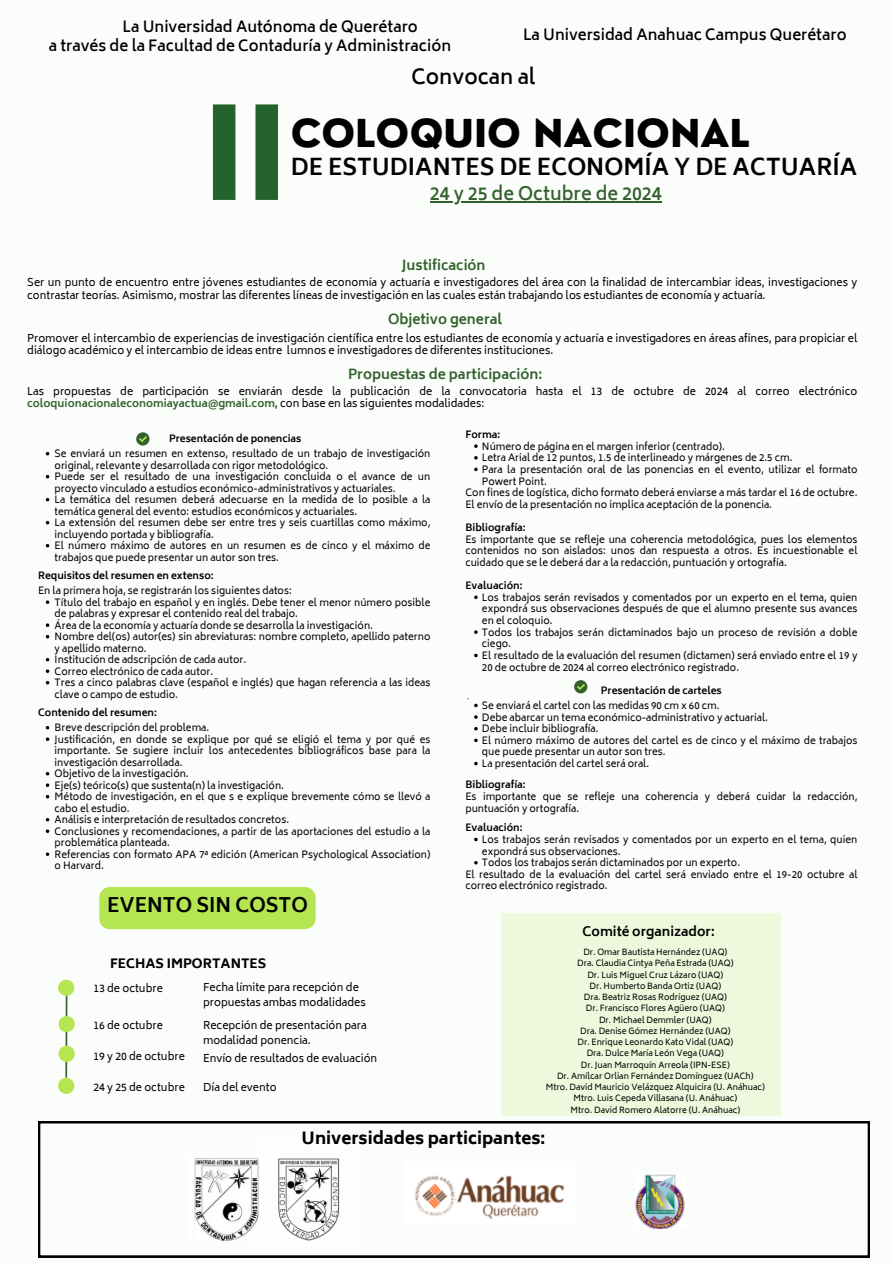
<style>
.page{position:relative;width:893px;height:1263px;background:#fbfdfb}
.page>*{position:absolute;margin:0;border:0;box-sizing:border-box;transform-origin:0 0}
.t1{font:800 37.5px "Nourd";color:#000}
.t2{font:700 22.5px "Biryani";color:#000}
.t3{font:600 20.25px "Biryani";color:#000}
.t4{font:700 19.5px "Biryani";color:#000}
.t5{font:600 18px "Biryani";color:#32612d}
.t6{font:800 16.5px "Biryani";color:#000}
.t7{font:600 15px/19.1px "Biryani";color:#000}
.t8{font:700 13.5px "Biryani";color:#32612d}
.t9{font:700 12.75px "Biryani";color:#000}
.t10{font:800 12.75px "Biryani";color:#000}
.t11{font:10.5px/12.4px "Biryani";color:#000}
.t12{font:9.75px/11.5px "Biryani";color:#000}
.t13{font:700 9.75px "Biryani";color:#000}
.t14{font:8.25px/11.2px "Biryani";color:#000;text-align:center}
.s1{font-weight:700;color:#32612d}
</style>
<div class="page">
<div style="left:255px;top:104px;width:23px;height:96px;background:#25632d"></div>
<svg style="left:46px;top:600px;width:3px;height:4px"></svg>
<svg style="left:46px;top:623px;width:3px;height:4px"></svg>
<svg style="left:46px;top:669px;width:3px;height:4px"></svg>
<svg style="left:46px;top:737px;width:3px;height:4px"></svg>
<svg style="left:46px;top:783px;width:3px;height:4px"></svg>
<svg style="left:46px;top:829px;width:3px;height:4px"></svg>
<svg style="left:46px;top:852px;width:3px;height:4px"></svg>
<svg style="left:474px;top:444px;width:3px;height:4px"></svg>
<svg style="left:474px;top:630px;width:3px;height:4px"></svg>
<svg style="left:474px;top:715px;width:3px;height:4px"></svg>
<div style="left:574px;top:680px;width:13px;height:13px;background:#32612d;border-radius:50%"></div>
<svg style="left:577px;top:684px;width:8px;height:6px"></svg>
<div style="left:501px;top:913px;width:279px;height:202px;background:#eef8dc"></div>
<div style="left:213px;top:104px;width:22px;height:96px;background:#25632d"></div>
<div style="left:136px;top:432px;width:13px;height:14px;background:#32612d;border-radius:50%"></div>
<svg style="left:139px;top:436px;width:8px;height:6px"></svg>
<hr style="left:430px;top:201px;width:232px;height:1px;background:#32612d">
<div style="left:99px;top:887px;width:216px;height:42px;background:#b5e550;border-radius:11px"></div>
<svg style="left:38px;top:1121px;width:831px;height:136px"></svg>
<svg style="left:65px;top:996px;width:3px;height:82px"></svg>
<div style="left:58px;top:980px;width:16px;height:16px;background:#b5e550;border-radius:50%"></div>
<div style="left:58px;top:1016px;width:17px;height:16px;background:#b5e550;border-radius:50%"></div>
<div style="left:58px;top:1046px;width:17px;height:16px;background:#b5e550;border-radius:50%"></div>
<div style="left:58px;top:1078px;width:16px;height:16px;background:#b5e550;border-radius:50%"></div>
<img style="left:254px;top:1140px;width:109px;height:109px">
<img style="left:635px;top:1173px;width:52px;height:55px">
<img style="left:403px;top:1162px;width:173px;height:61px">
<img style="left:190px;top:1155px;width:73px;height:85px">
<h3 class="t7" style="left:49px;top:17px;width:404px;text-indent:74px">La Universidad Autónoma de Querétaro<br>a través de la Facultad de Contaduría y Administración</h3>
<h3 class="t3" style="left:411px;top:65px;width:126px">Convocan al</h3>
<h3 class="t7" style="left:523px;top:25px;width:325px">La Universidad Anahuac Campus Querétaro</h3>
<h1 class="t1" style="left:291px;top:110px;width:460px">COLOQUIO NACIONAL</h1>
<h2 class="t2" style="left:291px;top:154px;width:568px">DE ESTUDIANTES DE ECONOMÍA Y DE ACTUARÍA</h2>
<h3 class="t5" style="left:430px;top:183px;width:233px">24 y 25 de Octubre de 2024</h3>
<h3 class="t8" style="left:402px;top:258px;width:85px">Justificación</h3>
<p class="t11" style="left:27px;top:276px;width:831px">Ser un punto de encuentro entre jóvenes estudiantes de economía y actuaría e investigadores del área con la finalidad de intercambiar ideas, investigaciones y contrastar teorías. Asimismo, mostrar las diferentes líneas de investigación en las cuales están trabajando los estudiantes de economía y actuaría.</p>
<h3 class="t8" style="left:388px;top:312px;width:116px">Objetivo general</h3>
<p class="t11" style="left:27px;top:332px;width:831px">Promover el intercambio de experiencias de investigación científica entre los estudiantes de economía y actuaría e investigadores en áreas afines, para propiciar el diálogo académico y el intercambio de ideas entre lumnos e investigadores de diferentes instituciones.</p>
<h3 class="t8" style="left:348px;top:366px;width:196px">Propuestas de participación:</h3>
<p class="t11" style="left:27px;top:385px;width:831px">Las propuestas de participación se enviarán desde la publicación de la convocatoria hasta el 13 de octubre de 2024 al correo electrónico <span class="s1">coloquionacionaleconomiayactua@gmail.com</span>, con base en las siguientes modalidades:</p>
<p class="t13" style="left:169px;top:433px;width:134px">Presentación de ponencias</p>
<p class="t12" style="left:55px;top:448px;width:377px">Se enviará un resumen en extenso, resultado de un trabajo de investigación original, relevante y desarrollada con rigor metodológico.<br>Puede ser el resultado de una investigación concluida o el avance de un proyecto vinculado a estudios económico-administrativos y actuariales.<br>La temática del resumen deberá adecuarse en la medida de lo posible a la temática general del evento: estudios económicos y actuariales.<br>La extensión del resumen debe ser entre tres y seis cuartillas como máximo, incluyendo portada y bibliografía.<br>El número máximo de autores en un resumen es de cinco y el máximo de trabajos que puede presentar un autor son tres.</p>
<p class="t13" style="left:38px;top:570px;width:177px">Requisitos del resumen en extenso:</p>
<p class="t12" style="left:55px;top:585px;width:377px;text-indent:-17px">En la primera hoja, se registrarán los siguientes datos:<br>Título del trabajo en español y en inglés. Debe tener el menor número posible de palabras y expresar el contenido real del trabajo.<br>Área de la economía y actuaría donde se desarrolla la investigación.<br>Nombre del(os) autor(es) sin abreviaturas: nombre completo, apellido paterno y apellido materno.<br>Institución de adscripción de cada autor.<br>Correo electrónico de cada autor.<br>Tres a cinco palabras clave (español e inglés) que hagan referencia a las ideas clave o campo de estudio.</p>
<p class="t13" style="left:38px;top:707px;width:120px">Contenido del resumen:</p>
<p class="t12" style="left:55px;top:722px;width:377px">Breve descripción del problema.<br>Justificación, en donde se explique por qué se eligió el tema y por qué es importante. Se sugiere incluir los antecedentes bibliográficos base para la investigación desarrollada.<br>Objetivo de la investigación.<br>Eje(s) teórico(s) que sustenta(n) la investigación.<br>Método de investigación, en el que s e explique brevemente cómo se llevó a cabo el estudio.<br>Análisis e interpretación de resultados concretos.<br>Conclusiones y recomendaciones, a partir de las aportaciones del estudio a la problemática planteada.<br>Referencias con formato APA 7ª edición (American Psychological Association) o Harvard.</p>
<h3 class="t4" style="left:107px;top:894px;width:202px">EVENTO SIN COSTO</h3>
<p class="t13" style="left:465px;top:429px;width:36px">Forma:</p>
<p class="t12" style="left:482px;top:441px;width:244px">Número de página en el margen inferior (centrado).</p>
<p class="t12" style="left:482px;top:452px;width:312px">Letra Arial de 12 puntos, 1.5 de interlineado y márgenes de 2.5 cm.</p>
<p class="t12" style="left:482px;top:464px;width:377px">Para la presentación oral de las ponencias en el evento, utilizar el formato</p>
<p class="t12" style="left:482px;top:475px;width:66px">Powert Point.</p>
<p class="t12" style="left:465px;top:487px;width:393px">Con fines de logística, dicho formato deberá enviarse a más tardar el 16 de octubre.</p>
<p class="t12" style="left:465px;top:499px;width:308px">El envío de la presentación no implica aceptación de la ponencia.</p>
<p class="t13" style="left:465px;top:522px;width:62px">Bibliografía:</p>
<p class="t12" style="left:465px;top:533px;width:393px;text-align:justify">Es importante que se refleje una coherencia metodológica, pues los elementos contenidos no son aislados: unos dan respuesta a otros. Es incuestionable el cuidado que se le deberá dar a la redacción, puntuación y ortografía.</p>
<p class="t13" style="left:465px;top:580px;width:59px">Evaluación:</p>
<p class="t12" style="left:482px;top:592px;width:377px">Los trabajos serán revisados y comentados por un experto en el tema, quien expondrá sus observaciones después de que el alumno presente sus avances en el coloquio.<br>Todos los trabajos serán dictaminados bajo un proceso de revisión a doble ciego.<br>El resultado de la evaluación del resumen (dictamen) será enviado entre el 19 y 20 de octubre de 2024 al correo electrónico registrado.</p>
<p class="t13" style="left:601px;top:685px;width:122px">Presentación de carteles</p>
<p class="t12" style="left:482px;top:700px;width:377px">Se enviará el cartel con las medidas 90 cm x 60 cm.<br>Debe abarcar un tema económico-administrativo y actuarial.<br>Debe incluir bibliografía.<br>El número máximo de autores del cartel es de cinco y el máximo de trabajos que puede presentar un autor son tres.<br>La presentación del cartel será oral.</p>
<p class="t13" style="left:465px;top:779px;width:62px">Bibliografía:</p>
<p class="t12" style="left:465px;top:791px;width:393px">Es importante que se refleje una coherencia y deberá cuidar la redacción, puntuación y ortografía.</p>
<p class="t13" style="left:465px;top:822px;width:59px">Evaluación:</p>
<p class="t12" style="left:482px;top:834px;width:377px">Los trabajos serán revisados y comentados por un experto en el tema, quien</p>
<p class="t12" style="left:482px;top:845px;width:140px">expondrá sus observaciones.</p>
<p class="t12" style="left:482px;top:857px;width:260px">Todos los trabajos serán dictaminados por un experto.</p>
<p class="t12" style="left:465px;top:869px;width:393px">El resultado de la evaluación del cartel será enviado entre el 19-20 octubre al</p>
<p class="t12" style="left:465px;top:880px;width:144px">correo electrónico registrado.</p>
<h3 class="t9" style="left:582px;top:924px;width:134px">Comité organizador:</h3>
<p class="t14" style="left:546px;top:947px;width:220px">Dr. Omar Bautista Hernández (UAQ)<br>Dra. Claudia Cintya Peña Estrada (UAQ)<br>Dr. Luis Miguel Cruz Lázaro (UAQ)<br>Dr. Humberto Banda Ortiz (UAQ)<br>Dra. Beatriz Rosas Rodríguez (UAQ)<br>Dr. Francisco Flores Agüero (UAQ)<br>Dr. Michael Demmler (UAQ)<br>Dra. Denise Gómez Hernández (UAQ)<br>Dr. Enrique Leonardo Kato Vidal (UAQ)<br>Dra. Dulce María León Vega (UAQ)<br>Dr. Juan Marroquín Arreola (IPN-ESE)<br>Dr. Amílcar Orlian Fernández Domínguez (UACh)<br>Mtro. David Mauricio Velázquez Alquicira (U. Anáhuac)<br>Mtro. Luis Cepeda Villasana (U. Anáhuac)<br>Mtro. David Romero Alatorre (U. Anáhuac)</p>
<h3 class="t10" style="left:110px;top:956px;width:158px">FECHAS IMPORTANTES</h3>
<p class="t11" style="left:203px;top:980px;width:164px;line-height:14.6px">Fecha límite para recepción de propuestas ambas modalidades</p>
<p class="t11" style="left:93px;top:982px;width:71px">13 de octubre</p>
<p class="t11" style="left:93px;top:1020px;width:71px">16 de octubre</p>
<p class="t11" style="left:203px;top:1018px;width:165px;line-height:14.6px">Recepción de presentación para modalidad ponencia.</p>
<p class="t11" style="left:93px;top:1081px;width:93px">24 y 25 de octubre</p>
<p class="t11" style="left:203px;top:1081px;width:75px">Día del evento</p>
<h3 class="t6" style="left:302px;top:1128px;width:245px">Universidades participantes:</h3>
<p class="t11" style="left:93px;top:1050px;width:93px">19 y 20 de octubre</p>
<p class="t11" style="left:203px;top:1052px;width:176px">Envío de resultados de evaluación</p>
</div>
